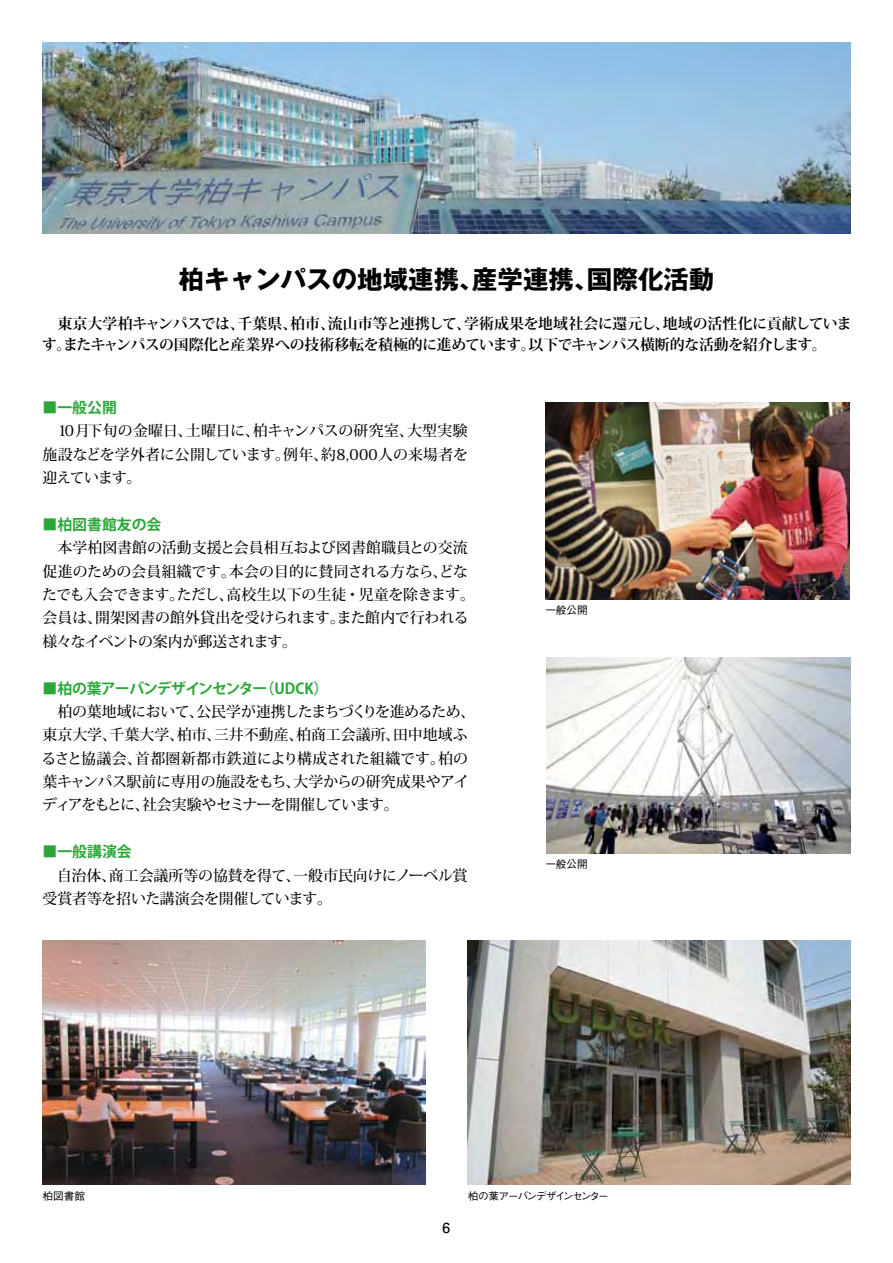
<style>
.page{position:relative;width:893px;height:1263px;background:#fff}
.page>*{position:absolute;margin:0;border:0;box-sizing:border-box;transform-origin:0 0}
.t1{font:700 25.5px "Gothic MB101 Pro";color:#000}
.t2{font:500 14.85px/23.4px "Koz Min Pro";color:#000}
.t3{font:700 14.85px/21.3px "Koz Min Pro";letter-spacing:-.02em;color:#000}
.t4{font:700 14.85px "Koz Go Pro";letter-spacing:-.06em;color:#2aa738}
.t5{font:700 14.85px "Koz Go Pro";letter-spacing:-.01em;color:#2aa738}
.t6{font:700 13.8px "Futo Go B101 Pro";color:#000}
.t7{font:500 10.65px "Gothic BBB Pro";letter-spacing:-.12em;color:#000}
.t8{font:500 10.65px "Gothic BBB Pro";letter-spacing:-.045em;color:#000}
</style>
<div class="page">
<img style="left:43px;top:43px;width:807px;height:191px">
<img style="left:468px;top:941px;width:382px;height:243px">
<img style="left:43px;top:941px;width:382px;height:243px">
<img style="left:545px;top:402px;width:304px;height:197px">
<img style="left:546px;top:657px;width:304px;height:197px">
<h1 class="t1" style="left:179px;top:258px;width:537px">柏キャンパスの地域連携、産学連携、国際化活動</h1>
<p class="t3" style="left:42px;top:312px;width:811px">　東京大学柏キャンパスでは、千葉県、柏市、流山市等と連携して、学術成果を地域社会に還元し、地域の活性化に貢献しています。またキャンパスの国際化と産業界への技術移転を積極的に進めています。以下でキャンパス横断的な活動を紹介します。</p>
<p class="t5" style="left:43px;top:398px;width:76px">■一般公開</p>
<p class="t2" style="left:43px;top:419px;width:427px;text-align:justify">　10 月下旬の金曜日、土曜日に、柏キャンパスの研究室、大型実験施設などを学外者に公開しています。例年、約8,000人の来場者を迎えています。</p>
<p class="t5" style="left:43px;top:515px;width:120px">■柏図書館友の会</p>
<p class="t2" style="left:42px;top:535px;width:434px">　本学柏図書館の活動支援と会員相互および図書館職員との交流促進のための会員組織です。本会の目的に賛同される方なら、どなたでも入会できます。ただし、高校生以下の生徒・児童を除きます。会員は、開架図書の館外貸出を受けられます。また館内で行われる様々なイベントの案内が郵送されます。</p>
<p class="t4" style="left:43px;top:678px;width:287px">■柏の葉アーバンデザインセンター（UDCK）</p>
<p class="t2" style="left:42px;top:699px;width:435px">　柏の葉地域において、公民学が連携したまちづくりを進めるため、東京大学、千葉大学、柏市、三井不動産、柏商工会議所、田中地域ふるさと協議会、首都圏新都市鉄道により構成された組織です。柏の葉キャンパス駅前に専用の施設をもち、大学からの研究成果やアイディアをもとに、社会実験やセミナーを開催しています。</p>
<p class="t5" style="left:43px;top:842px;width:91px">■一般講演会</p>
<p class="t2" style="left:43px;top:863px;width:427px">　自治体、商工会議所等の協賛を得て、一般市民向けにノーベル賞受賞者等を招いた講演会を開催しています。</p>
<p class="t8" style="left:545px;top:602px;width:44px">一般公開</p>
<p class="t8" style="left:545px;top:855px;width:44px">一般公開</p>
<p class="t8" style="left:43px;top:1188px;width:44px">柏図書館</p>
<p class="t7" style="left:468px;top:1188px;width:143px">柏の葉アーバンデザインセンター</p>
<p class="t6" style="left:443px;top:1216px;width:9px">6</p>
</div>
